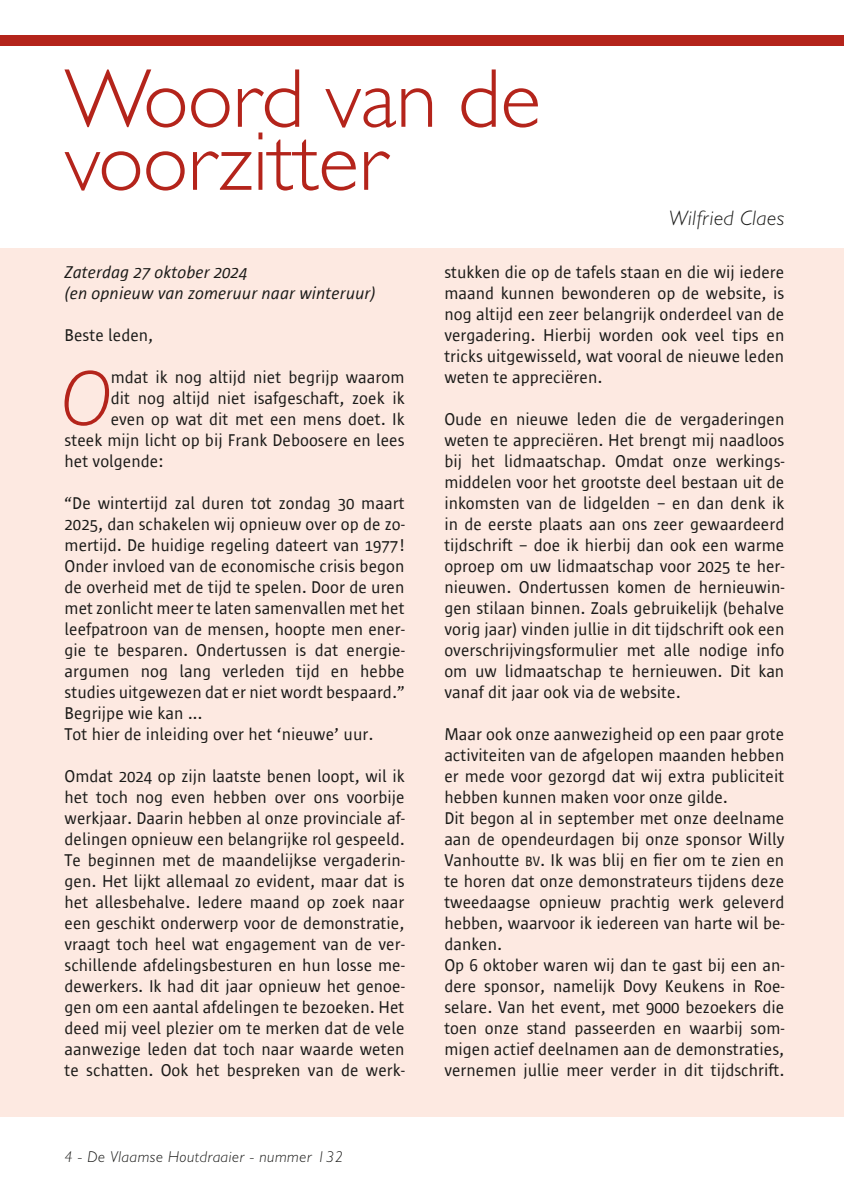
<style>
.page{position:relative;width:844px;height:1191px;background:#fff}
.page>*{position:absolute;margin:0;border:0;box-sizing:border-box;transform-origin:0 0}
.t1{font:300 84px/63px "Gill Sans MT Pro";color:#b4241b}
.t2{font:italic 300 79.1px "Gill Sans MT Pro";color:#b4241b}
.t3{font:italic 300 21px "Gill Sans MT Pro";letter-spacing:.03em;color:#1a1a18}
.t4{font:17.5px/21px "Sun Sans";color:#1a1a18;text-align:justify}
.t5{font:italic 17.5px/21px "Sun Sans";color:#1a1a18}
.t6{font:italic 300 15.75px "Gill Sans MT Pro";letter-spacing:.04em;color:#1a1a18}
.s1{font-size:14px}
</style>
<div class="page">
<div style="left:0;top:35px;width:843px;height:11px;background:#b4241b"></div>
<div style="left:0;top:248px;width:843px;height:868px;background:#fde9e1"></div>
<hr style="left:843px;top:1116px;width:1px;height:75px;background:#fde9e1">
<h1 class="t1" style="left:64px;top:66px;width:478px">Woord van de voorzitter</h1>
<p class="t3" style="left:668px;top:205px;width:117px">Wilfried Claes</p>
<p class="t5" style="left:64px;top:262px;width:312px">Zaterdag 27 oktober 2024<br>(en opnieuw van zomeruur naar winteruur)</p>
<p class="t4" style="left:64px;top:325px;width:90px">Beste leden,</p>
<h2 class="t2" style="left:61px;top:351px;width:51px">O</h2>
<p class="t4" style="left:111px;top:367px;width:295px">mdat ik nog altijd niet begrijp waarom</p>
<p class="t4" style="left:111px;top:388px;width:295px">dit nog altijd niet isafgeschaft, zoek ik</p>
<p class="t4" style="left:111px;top:409px;width:295px">even op wat dit met een mens doet. Ik</p>
<p class="t4" style="left:64px;top:430px;width:341px">steek mijn licht op bij Frank Deboosere en lees</p>
<p class="t4" style="left:64px;top:451px;width:100px">het volgende:</p>
<p class="t4" style="left:64px;top:493px;width:341px;text-align:left">“De wintertijd zal duren tot zondag 30 maart 2025, dan schakelen wij opnieuw over op de zo&shy;mertijd. De huidige regeling dateert van 1977!<br>Onder invloed van de economische crisis begon de overheid met de tijd te spelen. Door de uren met zonlicht meer te laten samenvallen met het leefpatroon van de mensen, hoopte men ener&shy;gie te besparen. Ondertussen is dat energie&shy;argumen nog lang verleden tijd en hebbe studies uitgewezen dat er niet wordt bespaard.” Begrijpe wie kan ...<br>Tot hier de inleiding over het ‘nieuwe’ uur.</p>
<p class="t4" style="left:64px;top:766px;width:341px">Omdat 2024 op zijn laatste benen loopt, wil ik het toch nog even hebben over ons voorbije werkjaar. Daarin hebben al onze provinciale af&shy;delingen opnieuw een belangrijke rol gespeeld.<br>Te beginnen met de maandelijkse vergaderin&shy;gen. Het lijkt allemaal zo evident, maar dat is het allesbehalve. Iedere maand op zoek naar een geschikt onderwerp voor de demonstratie, vraagt toch heel wat engagement van de ver&shy;schillende afdelingsbesturen en hun losse me&shy;dewerkers. Ik had dit jaar opnieuw het genoe&shy;gen om een aantal afdelingen te bezoeken. Het deed mij veel plezier om te merken dat de vele aanwezige leden dat toch naar waarde weten te schatten. Ook het bespreken van de werk-</p>
<p class="t6" style="left:64px;top:1147px;width:280px">4 - De Vlaamse Houtdraaier - nummer 132</p>
<p class="t4" style="left:444px;top:262px;width:341px">stukken die op de tafels staan en die wij iedere maand kunnen bewonderen op de website, is nog altijd een zeer belangrijk onderdeel van de vergadering. Hierbij worden ook veel tips en tricks uitgewisseld, wat vooral de nieuwe leden weten te appreciëren.</p>
<p class="t4" style="left:444px;top:409px;width:341px">Oude en nieuwe leden die de vergaderingen weten te appreciëren. Het brengt mij naadloos bij het lidmaatschap. Omdat onze werkings&shy;middelen voor het grootste deel bestaan uit de inkomsten van de lidgelden – en dan denk ik in de eerste plaats aan ons zeer gewaardeerd tijdschrift – doe ik hierbij dan ook een warme oproep om uw lidmaatschap voor 2025 te her&shy;nieuwen. Ondertussen komen de hernieuwin&shy;gen stilaan binnen. Zoals gebruikelijk (behalve vorig jaar) vinden jullie in dit tijdschrift ook een overschrijvingsformulier met alle nodige info om uw lidmaatschap te hernieuwen. Dit kan vanaf dit jaar ook via de website.</p>
<p class="t4" style="left:444px;top:724px;width:341px;text-align:left">Maar ook onze aanwezigheid op een paar grote activiteiten van de afgelopen maanden hebben er mede voor gezorgd dat wij extra publiciteit hebben kunnen maken voor onze gilde.<br>Dit begon al in september met onze deelname aan de opendeurdagen bij onze sponsor Willy Vanhoutte <span class="s1">BV</span>. Ik was blij en fier om te zien en te horen dat onze demonstrateurs tijdens deze tweedaagse opnieuw prachtig werk geleverd hebben, waarvoor ik iedereen van harte wil be&shy;danken.<br>Op 6 oktober waren wij dan te gast bij een an&shy;dere sponsor, namelijk Dovy Keukens in Roe&shy;selare. Van het event, met 9000 bezoekers die toen onze stand passeerden en waarbij som&shy;migen actief deelnamen aan de demonstraties, vernemen jullie meer verder in dit tijdschrift.</p>
</div>
